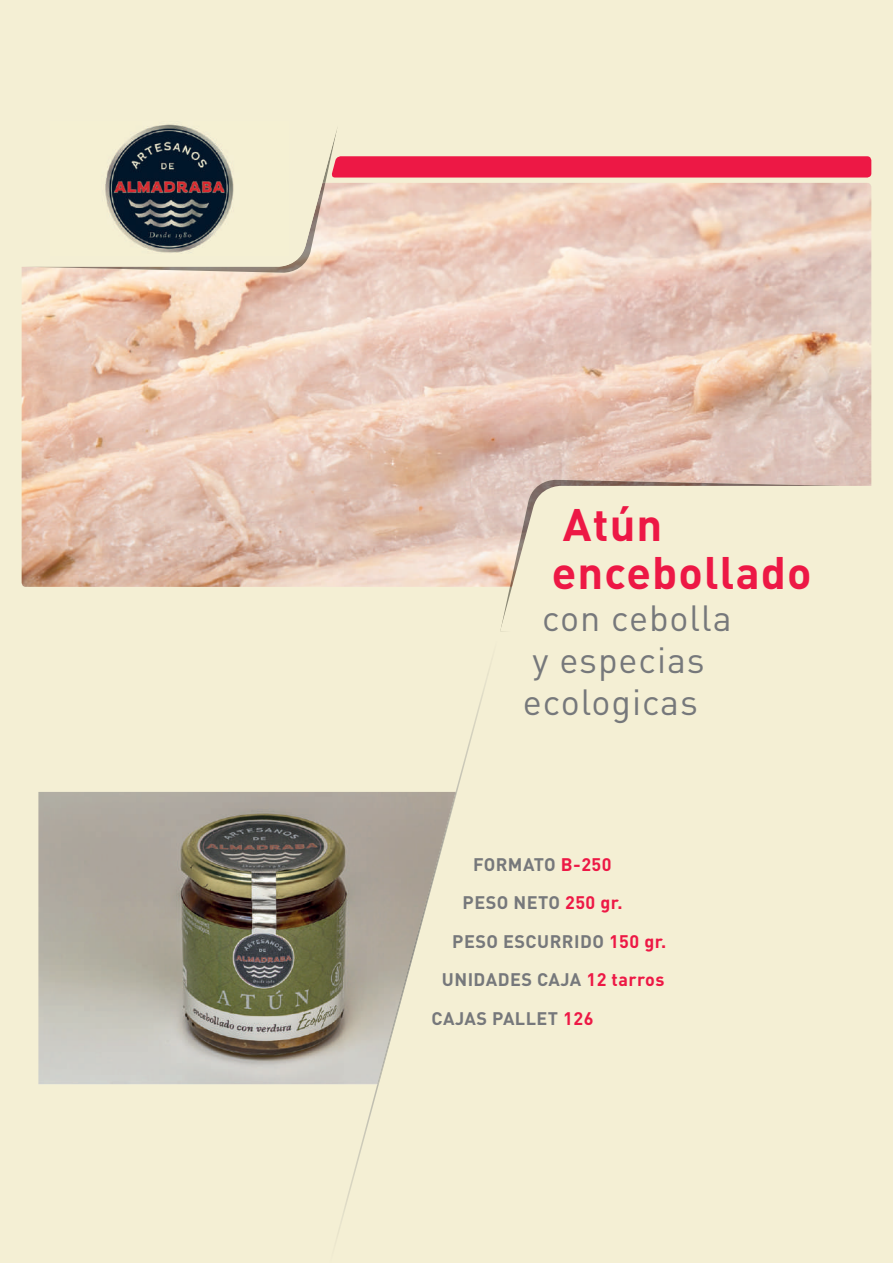
<style>
.page{position:relative;width:893px;height:1263px;background:#f4efd4}
.page>*{position:absolute;margin:0;border:0;box-sizing:border-box;transform-origin:0 0}
.t1{font:700 45px/48px "DIN";letter-spacing:.025em;color:#ed1845}
.t2{font:36px/42px "DIN";letter-spacing:.025em;color:#76787b}
.t3{font:700 18px "DIN";letter-spacing:.025em;color:#76787b}
.s1{color:#ed1845}
</style>
<div class="page">
<img style="left:22px;top:267px;width:849px;height:320px">
<img style="left:38px;top:792px;width:291px;height:292px">
<svg style="left:339px;top:156px;width:532px;height:111px"></svg>
<img style="left:22px;top:267px;width:303px;height:6px">
<svg style="left:29px;top:127px;width:310px;height:140px"></svg>
<img style="left:50px;top:124px;width:239px;height:131px">
<svg style="left:329px;top:668px;width:161px;height:565px"></svg>
<img style="left:417px;top:792px;width:39px;height:146px">
<img style="left:390px;top:936px;width:27px;height:100px">
<img style="left:377px;top:1035px;width:14px;height:49px">
<img style="left:510px;top:480px;width:329px;height:6px">
<svg style="left:500px;top:486px;width:371px;height:145px"></svg>
<h1 class="t1" style="left:552px;top:499px;width:261px">Atún encebollado</h1>
<h2 class="t2" style="left:523px;top:598px;width:210px;text-indent:19px">con cebolla y especias ecologicas</h2>
<p class="t3" style="left:473px;top:852px;width:140px">FORMATO <span class="s1">B-250</span></p>
<p class="t3" style="left:463px;top:891px;width:161px">PESO NETO <span class="s1">250 gr.</span></p>
<p class="t3" style="left:452px;top:929px;width:216px">PESO ESCURRIDO <span class="s1">150 gr.</span></p>
<p class="t3" style="left:442px;top:968px;width:224px">UNIDADES CAJA <span class="s1">12 tarros</span></p>
<p class="t3" style="left:432px;top:1007px;width:163px">CAJAS PALLET <span class="s1">126</span></p>
</div>
